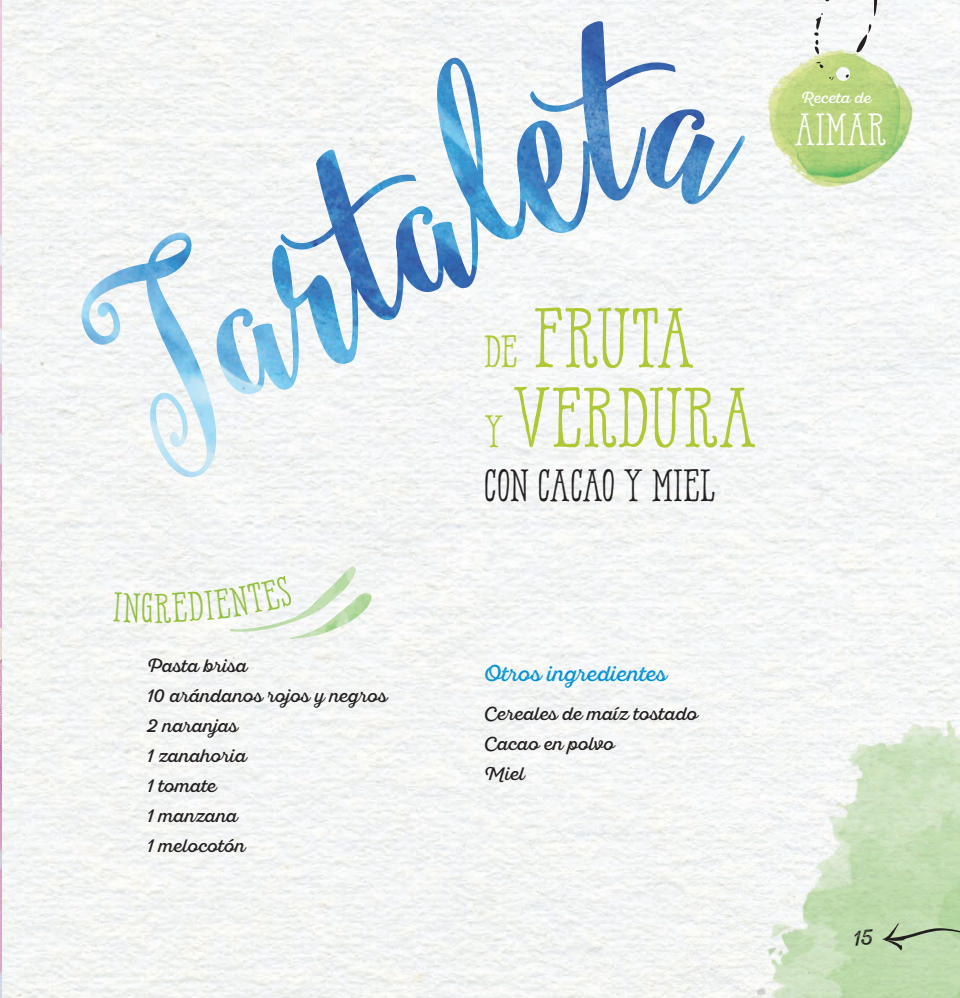
<style>
.page{position:relative;width:960px;height:998px;background:#fff}
.page>*{position:absolute;margin:0;border:0;box-sizing:border-box;transform-origin:0 0}
.t1{font:84px/79.5px "Harman Deco";color:#b0c836}
.t2{font:45px "Harman Deco";color:#231f20}
.t3{font:45px "Harman Deco";color:#fff}
.t4{font:41.25px "Harman Deco";color:#93c03d}
.t5{font:21px "Sant Elia Rough";color:#0090d6}
.t6{font:18px/30px "Sant Elia Script";color:#231f20}
.t7{font:15px "Sant Elia Script";color:#fff}
.s1{font-size:45px}
</style>
<div class="page">
<img style="left:0;top:0;width:960px;height:997px">
<img style="left:763px;top:38px;width:156px;height:151px">
<img style="left:686px;top:667px;width:274px;height:330px">
<img style="left:230px;top:565px;width:142px;height:74px">
<svg style="left:845px;top:74px;width:4px;height:4px"></svg>
<svg style="left:824px;top:0;width:8px;height:2px"></svg>
<svg style="left:829px;top:76px;width:5px;height:4px"></svg>
<svg style="left:814px;top:13px;width:9px;height:41px"></svg>
<svg style="left:816px;top:62px;width:8px;height:6px"></svg>
<svg style="left:869px;top:0;width:8px;height:16px"></svg>
<svg style="left:856px;top:24px;width:16px;height:29px"></svg>
<svg style="left:882px;top:922px;width:78px;height:27px;background:#aac19b"></svg>
<img style="left:71px;top:17px;width:670px;height:467px">
<svg style="left:113px;top:592px;width:27px;height:30px"></svg>
<svg style="left:155px;top:575px;width:137px;height:47px"></svg>
<svg style="left:854px;top:928px;width:20px;height:17px"></svg>
<p class="t7" style="left:801px;top:92px;width:71px">Receta de</p>
<h2 class="t3" style="left:794px;top:113px;width:93px">AIMAR</h2>
<h3 class="t4" style="left:141px;top:592px;width:14px">G</h3>
<h1 class="t1" style="left:484px;top:305px;width:274px"><span class="s1">DE</span> FRUTA<br><span class="s1">Y</span> VERDURA</h1>
<h2 class="t2" style="left:484px;top:468px;width:233px">CON CACAO Y MIEL</h2>
<p class="t6" style="left:147px;top:652px;width:241px">Pasta brisa<br>10 arándanos rojos y negros<br>2 naranjas<br>1 zanahoria<br>1 tomate<br>1 manzana<br>1 melocotón</p>
<p class="t5" style="left:484px;top:666px;width:184px">Otros ingredientes</p>
<p class="t6" style="left:484px;top:701px;width:215px">Cereales de maíz tostado<br>Cacao en polvo<br>Miel</p>
</div>
